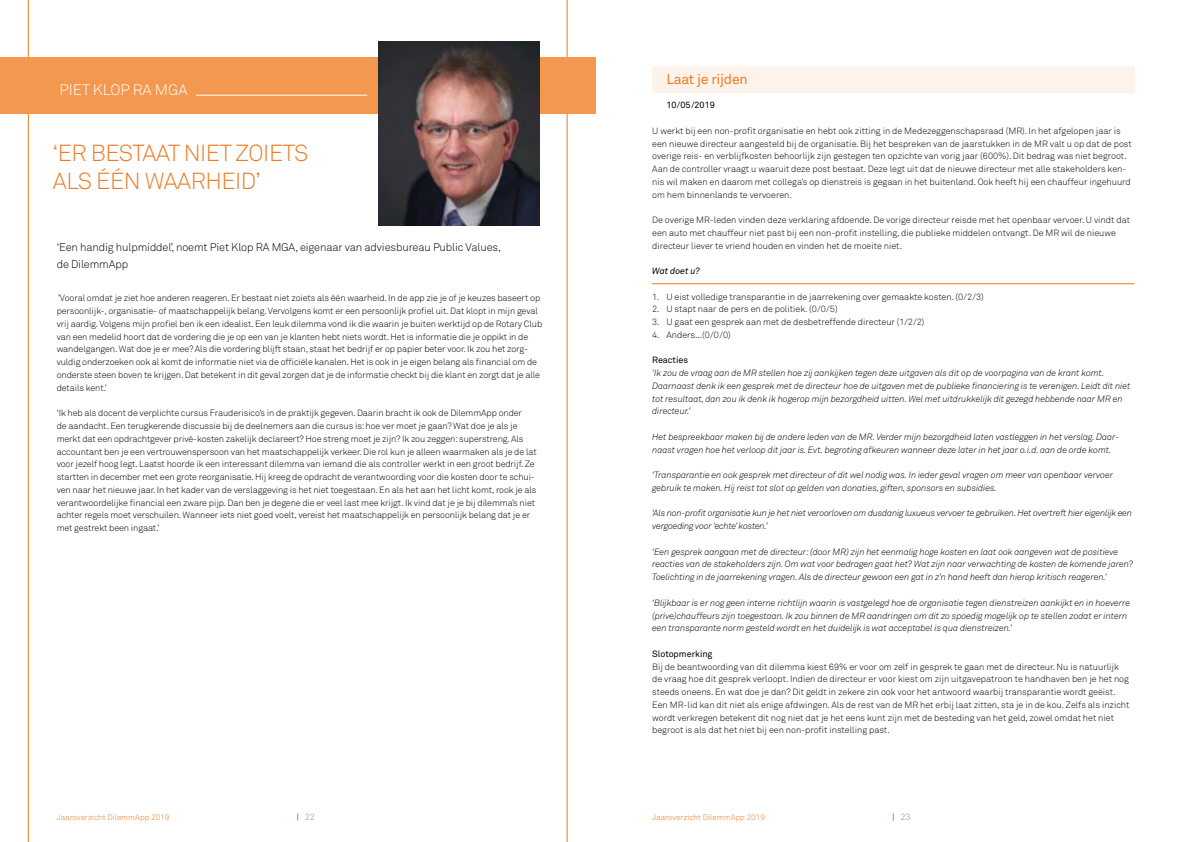
<style>
.page{position:relative;width:1191px;height:842px;background:#fff}
.page>*{position:absolute;margin:0;border:0;box-sizing:border-box;transform-origin:0 0}
.t1{font:23px/28px "Akkurat Light Pro";letter-spacing:-.02em;color:#ef7b23}
.t2{font:15px "Akkurat Light Pro";color:#fff}
.t3{font:14px "Akkurat";letter-spacing:-.015em;color:#ef7b23}
.t4{font:300 11px/17px "Akkurat";letter-spacing:-.01em;color:#000}
.t5{font:300 9px/12.8px "Akkurat";letter-spacing:-.01em;color:#000}
.t6{font:italic 9px/12.8px "Akkurat Light Pro";letter-spacing:-.005em;color:#000}
.t7{font:9px "Akkurat Pro";letter-spacing:-.005em;color:#000}
.t8{font:9px "Akkurat";color:#000}
.t9{font:italic 9px "Akkurat Pro";letter-spacing:-.005em;color:#000}
.t10{font:300 9px "Akkurat";color:#8d8c8d}
.t11{font:300 8px "Akkurat";color:#ef7b23}
</style>
<div class="page">
<svg style="left:28px;top:0;width:539px;height:842px"></svg>
<div style="left:0;top:57px;width:595px;height:57px;background:#f4984f"></div>
<img style="left:379px;top:41px;width:160px;height:185px">
<hr style="left:196px;top:95px;width:171px;height:1px;background:#fff">
<hr style="left:652px;top:283px;width:482px;height:1px;background:#ef7b23">
<div style="left:652px;top:66px;width:482px;height:27px;background:#fef3ea"></div>
<h2 class="t2" style="left:60px;top:81px;width:129px">PIET KLOP RA MGA</h2>
<h1 class="t1" style="left:53px;top:139px;width:257px">‘ER BESTAAT NIET ZOIETS<br>ALS ÉÉN WAARHEID’</h1>
<p class="t4" style="left:57px;top:238px;width:446px">‘Een handig hulpmiddel’, noemt Piet Klop RA MGA, eigenaar van adviesbureau Public Values, de DilemmApp</p>
<p class="t5" style="left:57px;top:292px;width:487px">’Vooral omdat je ziet hoe anderen reageren. Er bestaat niet zoiets als één waarheid. In de app zie je of je keuzes baseert op persoonlijk-, organisatie- of maatschappelijk belang. Vervolgens komt er een persoonlijk profiel uit. Dat klopt in mijn geval vrij aardig. Volgens mijn profiel ben ik een idealist. Een leuk dilemma vond ik die waarin je buiten werktijd op de Rotary Club van een medelid hoort dat de vordering die je op een van je klanten hebt niets wordt. Het is informatie die je oppikt in de wandelgangen. Wat doe je er mee? Als die vordering blijft staan, staat het bedrijf er op papier beter voor. Ik zou het zorg&shy;vuldig onderzoeken ook al komt de informatie niet via de officiële kanalen. Het is ook in je eigen belang als financial om de onderste steen boven te krijgen. Dat betekent in dit geval zorgen dat je de informatie checkt bij die klant en zorgt dat je alle details kent.’</p>
<p class="t5" style="left:57px;top:406px;width:481px">‘Ik heb als docent de verplichte cursus Frauderisico’s in de praktijk gegeven. Daarin bracht ik ook de DilemmApp onder<br>de aandacht. Een terugkerende discussie bij de deelnemers aan die cursus is: hoe ver moet je gaan? Wat doe je als je merkt dat een opdrachtgever privé-kosten zakelijk declareert? Hoe streng moet je zijn? Ik zou zeggen: superstreng. Als accountant ben je een vertrouwenspersoon van het maatschappelijk verkeer. Die rol kun je alleen waarmaken als je de lat voor jezelf hoog legt. Laatst hoorde ik een interessant dilemma van iemand die als controller werkt in een groot bedrijf. Ze startten in december met een grote reorganisatie. Hij kreeg de opdracht de verantwoording voor die kosten door te schui&shy;ven naar het nieuwe jaar. In het kader van de verslaggeving is het niet toegestaan. En als het aan het licht komt, rook je als verantwoordelijke financial een zware pijp. Dan ben je degene die er veel last mee krijgt. Ik vind dat je je bij dilemma’s niet achter regels moet verschuilen. Wanneer iets niet goed voelt, vereist het maatschappelijk en persoonlijk belang dat je er met gestrekt been ingaat.’</p>
<h3 class="t3" style="left:666px;top:70px;width:83px">Laat je rijden</h3>
<p class="t8" style="left:666px;top:100px;width:50px">10/05/2019</p>
<p class="t5" style="left:652px;top:124px;width:481px">U werkt bij een non-profit organisatie en hebt ook zitting in de Medezeggenschapsraad (MR). In het afgelopen jaar is een nieuwe directeur aangesteld bij de organisatie. Bij het bespreken van de jaarstukken in de MR valt u op dat de post overige reis- en verblijfkosten behoorlijk zijn gestegen ten opzichte van vorig jaar (600%). Dit bedrag was niet begroot.<br>Aan de controller vraagt u waaruit deze post bestaat. Deze legt uit dat de nieuwe directeur met alle stakeholders ken&shy;nis wil maken en daarom met collega’s op dienstreis is gegaan in het buitenland. Ook heeft hij een chauffeur ingehuurd om hem binnenlands te vervoeren.</p>
<p class="t5" style="left:652px;top:213px;width:479px">De overige MR-leden vinden deze verklaring afdoende. De vorige directeur reisde met het openbaar vervoer. U vindt dat een auto met chauffeur niet past bij een non-profit instelling, die publieke middelen ontvangt. De MR wil de nieuwe directeur liever te vriend houden en vinden het de moeite niet.</p>
<p class="t9" style="left:652px;top:266px;width:49px">Wat doet u?</p>
<p class="t5" style="left:652px;top:290px;width:333px">1. U eist volledige transparantie in de jaarrekening over gemaakte kosten. (0/2/3)</p>
<p class="t5" style="left:652px;top:303px;width:187px">2. U stapt naar de pers en de politiek. (0/0/5)</p>
<p class="t5" style="left:652px;top:315px;width:274px">3. U gaat een gesprek aan met de desbetreffende directeur (1/2/2)</p>
<p class="t5" style="left:652px;top:328px;width:80px">4. Anders...(0/0/0)</p>
<p class="t7" style="left:652px;top:355px;width:37px">Reacties</p>
<p class="t6" style="left:652px;top:367px;width:479px">‘Ik zou de vraag aan de MR stellen hoe zij aankijken tegen deze uitgaven als dit op de voorpagina van de krant komt.<br>Daarnaast denk ik een gesprek met de directeur hoe de uitgaven met de publieke financiering is te verenigen. Leidt dit niet tot resultaat, dan zou ik denk ik hogerop mijn bezorgdheid uitten. Wel met uitdrukkelijk dit gezegd hebbende naar MR en directeur.’</p>
<p class="t6" style="left:652px;top:431px;width:468px">Het bespreekbaar maken bij de andere leden van de MR. Verder mijn bezorgdheid laten vastleggen in het verslag. Daar&shy;naast vragen hoe het verloop dit jaar is. Evt. begroting afkeuren wanneer deze later in het jaar o.i.d. aan de orde komt.</p>
<p class="t6" style="left:652px;top:469px;width:462px">‘Transparantie en ook gesprek met directeur of dit wel nodig was. In ieder geval vragen om meer van openbaar vervoer gebruik te maken. Hij reist tot slot op gelden van donaties, giften, sponsors en subsidies.</p>
<p class="t6" style="left:652px;top:507px;width:481px">‘Als non-profit organisatie kun je het niet veroorloven om dusdanig luxueus vervoer te gebruiken. Het overtreft hier eigenlijk een vergoeding voor ‘echte’ kosten.’</p>
<p class="t6" style="left:652px;top:545px;width:482px">‘Een gesprek aangaan met de directeur: (door MR) zijn het eenmalig hoge kosten en laat ook aangeven wat de positieve reacties van de stakeholders zijn. Om wat voor bedragen gaat het? Wat zijn naar verwachting de kosten de komende jaren?<br>Toelichting in de jaarrekening vragen. Als de directeur gewoon een gat in z’n hand heeft dan hierop kritisch reageren.’</p>
<p class="t6" style="left:652px;top:596px;width:479px">‘Blijkbaar is er nog geen interne richtlijn waarin is vastgelegd hoe de organisatie tegen dienstreizen aankijkt en in hoeverre (prive)chauffeurs zijn toegestaan. Ik zou binnen de MR aandringen om dit zo spoedig mogelijk op te stellen zodat er intern een transparante norm gesteld wordt en het duidelijk is wat acceptabel is qua dienstreizen.’</p>
<p class="t7" style="left:652px;top:648px;width:62px">Slotopmerking</p>
<p class="t5" style="left:652px;top:660px;width:479px">Bij de beantwoording van dit dilemma kiest 69% er voor om zelf in gesprek te gaan met de directeur. Nu is natuurlijk de vraag hoe dit gesprek verloopt. Indien de directeur er voor kiest om zijn uitgavepatroon te handhaven ben je het nog steeds oneens. En wat doe je dan? Dit geldt in zekere zin ook voor het antwoord waarbij transparantie wordt geëist.<br>Een MR-lid kan dit niet als enige afdwingen. Als de rest van de MR het erbij laat zitten, sta je in de kou. Zelfs als inzicht wordt verkregen betekent dit nog niet dat je het eens kunt zijn met de besteding van het geld, zowel omdat het niet begroot is als dat het niet bij een non-profit instelling past.</p>
<p class="t11" style="left:57px;top:812px;width:114px">Jaaroverzicht DilemmApp 2019</p>
<p class="t10" style="left:305px;top:811px;width:12px">22</p>
<p class="t11" style="left:652px;top:812px;width:114px">Jaaroverzicht DilemmApp 2019</p>
<p class="t10" style="left:900px;top:811px;width:12px">23</p>
</div>
